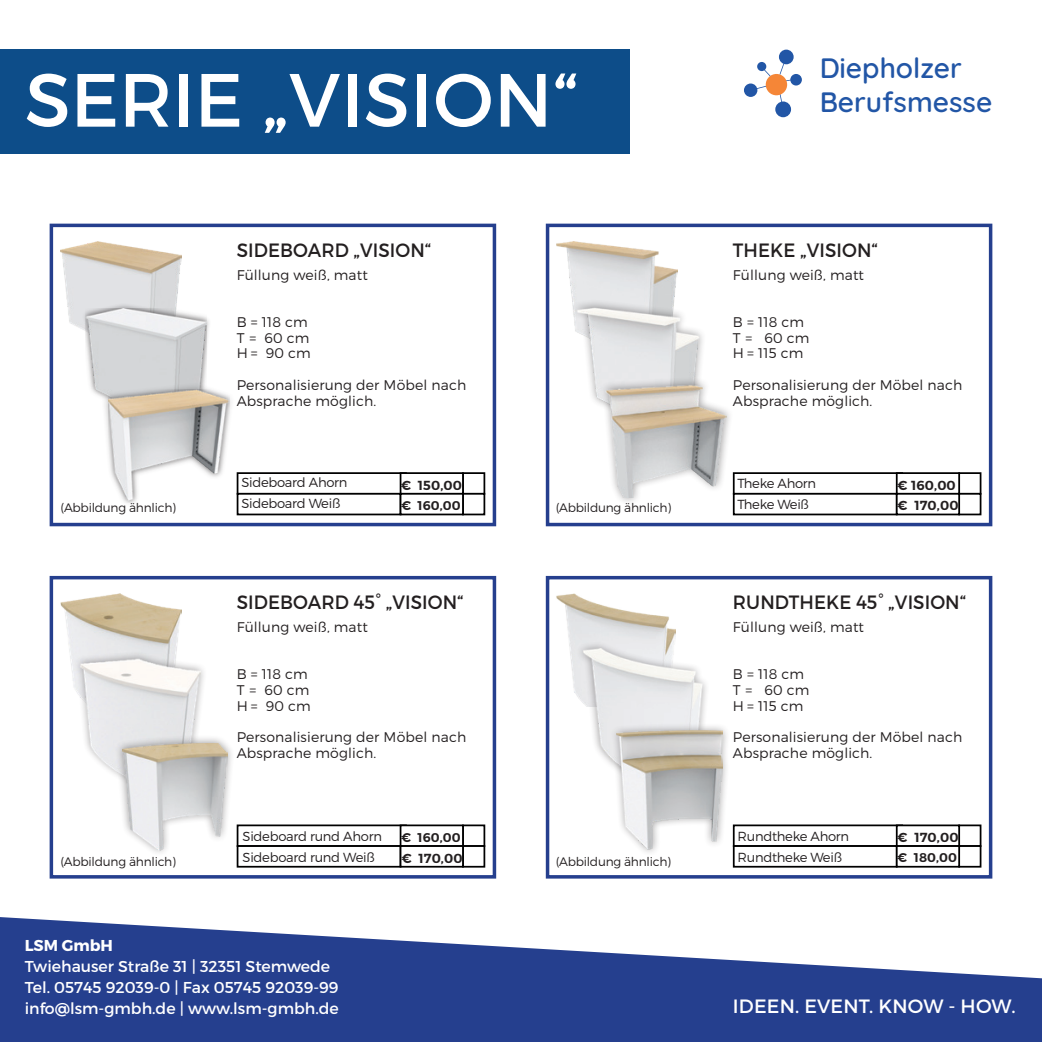
<style>
.page{position:relative;width:1042px;height:1042px;background:#fff}
.page>*{position:absolute;margin:0;border:0;box-sizing:border-box;transform-origin:0 0}
.t1{font:75.25px "Montserrat";letter-spacing:.01em;color:#fff}
.t2{font:300 28px/34.5px "Quicksand";color:#2256a6}
.t3{font:19.25px "Montserrat";letter-spacing:.005em;color:#231f20;scale:.95 1}
.t4{font:19.25px "Montserrat";letter-spacing:.01em;color:#fff}
.t5{font:15.75px/21px "Montserrat";color:#fff}
.t6{font:700 15.75px "Montserrat";color:#fff}
.t7{font:300 14px/15.8px "Montserrat";letter-spacing:.01em;color:#231f20}
.t8{font:300 13.12px/21px "Montserrat";letter-spacing:-.02em;color:#231f20}
.t9{font:600 13.12px/20.7px "Montserrat";letter-spacing:.01em;color:#231f20}
.t10{font:600 12.6px "Montserrat";letter-spacing:.01em;color:#231f20}
.t11{font:300 12.25px "Montserrat";letter-spacing:-.02em;color:#231f20}
</style>
<div class="page">
<svg style="left:0;top:917px;width:1042px;height:125px;fill:#253f8e"></svg>
<div style="left:0;top:50px;width:629px;height:104px;background:#0d4d89"></div>
<div style="left:50px;top:224px;width:446px;height:302px;border:4px solid #253f8e"></div>
<div style="left:50px;top:576px;width:446px;height:302px;border:4px solid #253f8e"></div>
<div style="left:237px;top:472px;width:170px;height:23px;background:#fff;border:2px solid #000"></div>
<div style="left:462px;top:472px;width:23px;height:23px;background:#fff;border:2px solid #000"></div>
<div style="left:400px;top:472px;width:64px;height:23px;background:#fff;border:2px solid #000"></div>
<div style="left:237px;top:493px;width:164px;height:22px;background:#fff;border:2px solid #000"></div>
<div style="left:462px;top:493px;width:23px;height:22px;background:#fff;border:2px solid #000"></div>
<div style="left:400px;top:493px;width:64px;height:22px;background:#fff;border:2px solid #000"></div>
<img style="left:61px;top:242px;width:120px;height:87px">
<div style="left:81px;top:303px;width:130px;height:123px;background:#231f20;opacity:.45"></div>
<img style="left:86px;top:308px;width:120px;height:113px">
<div style="left:101px;top:382px;width:135px;height:126px;background:#231f20;opacity:.45"></div>
<img style="left:108px;top:390px;width:121px;height:110px">
<div style="left:546px;top:224px;width:446px;height:302px;border:4px solid #253f8e"></div>
<div style="left:733px;top:472px;width:170px;height:23px;background:#fff;border:2px solid #000"></div>
<div style="left:958px;top:472px;width:23px;height:23px;background:#fff;border:2px solid #000"></div>
<div style="left:896px;top:472px;width:64px;height:23px;background:#fff;border:2px solid #000"></div>
<div style="left:733px;top:493px;width:164px;height:22px;background:#fff;border:2px solid #000"></div>
<div style="left:958px;top:493px;width:23px;height:22px;background:#fff;border:2px solid #000"></div>
<div style="left:896px;top:493px;width:64px;height:22px;background:#fff;border:2px solid #000"></div>
<img style="left:557px;top:242px;width:120px;height:56px">
<img style="left:572px;top:298px;width:131px;height:105px">
<div style="left:599px;top:377px;width:135px;height:129px;background:#231f20;opacity:.45"></div>
<img style="left:606px;top:385px;width:120px;height:112px">
<div style="left:237px;top:824px;width:170px;height:23px;background:#fff;border:2px solid #000"></div>
<div style="left:462px;top:824px;width:23px;height:23px;background:#fff;border:2px solid #000"></div>
<div style="left:400px;top:824px;width:64px;height:23px;background:#fff;border:2px solid #000"></div>
<div style="left:237px;top:845px;width:164px;height:22px;background:#fff;border:2px solid #000"></div>
<div style="left:462px;top:845px;width:23px;height:22px;background:#fff;border:2px solid #000"></div>
<div style="left:400px;top:845px;width:64px;height:22px;background:#fff;border:2px solid #000"></div>
<div style="left:546px;top:576px;width:446px;height:302px;border:4px solid #253f8e"></div>
<div style="left:733px;top:824px;width:170px;height:23px;background:#fff;border:2px solid #000"></div>
<div style="left:958px;top:824px;width:23px;height:23px;background:#fff;border:2px solid #000"></div>
<div style="left:896px;top:824px;width:64px;height:23px;background:#fff;border:2px solid #000"></div>
<div style="left:733px;top:845px;width:164px;height:22px;background:#fff;border:2px solid #000"></div>
<div style="left:958px;top:845px;width:23px;height:22px;background:#fff;border:2px solid #000"></div>
<div style="left:896px;top:845px;width:64px;height:22px;background:#fff;border:2px solid #000"></div>
<img style="left:556px;top:594px;width:120px;height:99px">
<div style="left:575px;top:641px;width:134px;height:160px;background:#231f20;opacity:.45"></div>
<img style="left:583px;top:649px;width:123px;height:145px">
<div style="left:609px;top:722px;width:121px;height:134px;background:#231f20;opacity:.45"></div>
<img style="left:617px;top:731px;width:105px;height:118px">
<img style="left:61px;top:593px;width:120px;height:84px">
<div style="left:73px;top:651px;width:135px;height:152px;background:#231f20;opacity:.45"></div>
<img style="left:80px;top:658px;width:120px;height:138px">
<div style="left:114px;top:735px;width:121px;height:122px;background:#231f20;opacity:.45"></div>
<img style="left:122px;top:743px;width:106px;height:107px">
<svg style="left:753px;top:60px;width:39px;height:46px"></svg>
<div style="left:744px;top:84px;width:13px;height:13px;background:#2256a6;border-radius:50%"></div>
<div style="left:757px;top:62px;width:9px;height:9px;background:#2256a6;border-radius:50%"></div>
<div style="left:779px;top:50px;width:14px;height:14px;background:#2256a6;border-radius:50%"></div>
<div style="left:790px;top:74px;width:12px;height:12px;background:#2256a6;border-radius:50%"></div>
<div style="left:775px;top:101px;width:16px;height:16px;background:#2256a6;border-radius:50%"></div>
<div style="left:766px;top:74px;width:21px;height:21px;background:#f58637;border-radius:50%"></div>
<h1 class="t1" style="left:25px;top:54px;width:551px">SERIE „VISION“</h1>
<h3 class="t3" style="left:237px;top:238px;width:205px">SIDEBOARD „VISION“</h3>
<p class="t7" style="left:237px;top:266px;width:133px">Füllung weiß, matt</p>
<p class="t7" style="left:237px;top:314px;width:76px">B = 118 cm<br>T = 60 cm<br>H = 90 cm</p>
<p class="t7" style="left:237px;top:377px;width:231px">Personalisierung der Möbel nach<br>Absprache möglich.</p>
<h2 class="t2" style="left:819px;top:48px;width:174px">Diepholzer<br>Berufsmesse</h2>
<h3 class="t3" style="left:733px;top:238px;width:153px">THEKE „VISION“</h3>
<p class="t7" style="left:733px;top:266px;width:133px">Füllung weiß, matt</p>
<p class="t7" style="left:733px;top:314px;width:78px">B = 118 cm<br>T = 60 cm<br>H = 115 cm</p>
<p class="t7" style="left:733px;top:377px;width:231px">Personalisierung der Möbel nach<br>Absprache möglich.</p>
<p class="t8" style="left:241px;top:472px;width:108px">Sideboard Ahorn<br>Sideboard Weiß</p>
<p class="t8" style="left:737px;top:473px;width:80px">Theke Ahorn<br>Theke Weiß</p>
<p class="t9" style="left:401px;top:475px;width:63px">€ 150,00</p>
<p class="t9" style="left:897px;top:475px;width:63px">€ 160,00 € 170,00</p>
<p class="t10" style="left:401px;top:498px;width:61px">€ 160,00</p>
<p class="t11" style="left:61px;top:500px;width:117px">(Abbildung ähnlich)</p>
<p class="t11" style="left:556px;top:500px;width:117px">(Abbildung ähnlich)</p>
<h3 class="t3" style="left:237px;top:590px;width:239px">SIDEBOARD 45° „VISION“</h3>
<p class="t7" style="left:237px;top:619px;width:133px">Füllung weiß, matt</p>
<p class="t7" style="left:237px;top:666px;width:76px">B = 118 cm<br>T = 60 cm<br>H = 90 cm</p>
<p class="t7" style="left:237px;top:729px;width:231px">Personalisierung der Möbel nach<br>Absprache möglich.</p>
<h3 class="t3" style="left:733px;top:590px;width:246px">RUNDTHEKE 45° „VISION“</h3>
<p class="t7" style="left:733px;top:619px;width:133px">Füllung weiß, matt</p>
<p class="t7" style="left:733px;top:666px;width:78px">B = 118 cm<br>T = 60 cm<br>H = 115 cm</p>
<p class="t7" style="left:733px;top:729px;width:231px">Personalisierung der Möbel nach<br>Absprache möglich.</p>
<p class="t8" style="left:243px;top:826px;width:141px">Sideboard rund Ahorn<br>Sideboard rund Weiß</p>
<p class="t8" style="left:737px;top:826px;width:113px">Rundtheke Ahorn<br>Rundtheke Weiß</p>
<p class="t10" style="left:401px;top:829px;width:61px">€ 160,00</p>
<p class="t9" style="left:401px;top:848px;width:63px">€ 170,00</p>
<p class="t11" style="left:61px;top:854px;width:117px">(Abbildung ähnlich)</p>
<p class="t11" style="left:556px;top:854px;width:117px">(Abbildung ähnlich)</p>
<p class="t9" style="left:897px;top:827px;width:63px">€ 170,00</p>
<p class="t10" style="left:897px;top:850px;width:61px">€ 180,00</p>
<p class="t6" style="left:25px;top:935px;width:90px">LSM GmbH</p>
<p class="t5" style="left:25px;top:955px;width:315px">Twiehauser Straße 31 | 32351 Stemwede<br>Tel. 05745 92039-0 | Fax 05745 92039-99 info@lsm-gmbh.de | www.lsm-gmbh.de</p>
<h3 class="t4" style="left:733px;top:994px;width:284px">IDEEN. EVENT. KNOW - HOW.</h3>
</div>
